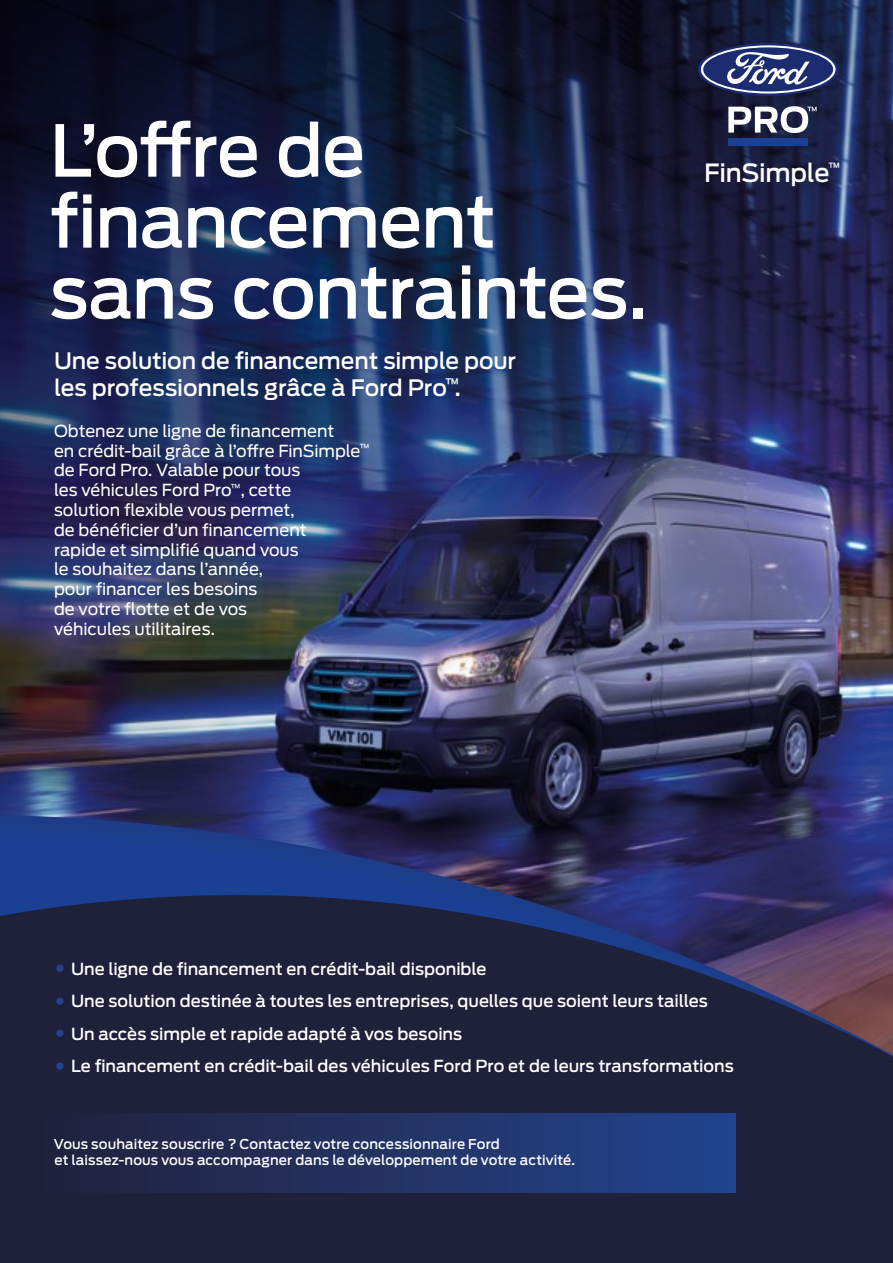
<style>
.page{position:relative;width:893px;height:1263px;background:#fff}
.page>*{position:absolute;margin:0;border:0;box-sizing:border-box;transform-origin:0 0}
.t1{font:500 70.95px/70.9px "Ford Antenna";letter-spacing:-.02em;color:#fff}
.t2{font:500 24.9px "Ford Antenna";letter-spacing:-.01em;color:#fff}
.t3{font:500 22.5px/27px "Ford Antenna";letter-spacing:-.005em;color:#fff}
.t4{font:16.5px/19.8px "Ford Antenna";color:#fff}
.t5{font:500 16.5px "Ford Antenna";color:#fff}
.t6{font:500 13.5px/16.2px "Ford Antenna";letter-spacing:.01em;color:#fff}
.s1{font-family:"Helvetica";font-weight:700;font-size:33px;color:#1f4490}
</style>
<div class="page">
<img style="left:0;top:0;width:893px;height:815px">
<svg style="left:0;top:815px;width:893px;height:448px;background:#23274a"></svg>
<svg style="left:698px;top:43px;width:140px;height:53px"></svg>
<svg style="left:701px;top:45px;width:134px;height:48px"></svg>
<svg style="left:728px;top:106px;width:89px;height:27px"></svg>
<div style="left:728px;top:139px;width:80px;height:7px;background:#194093"></div>
<div style="left:0;top:1114px;width:736px;height:78px;background:linear-gradient(to right,#211f36,#23448e)"></div>
<h1 class="t1" style="left:50px;top:107px;width:599px">L’offre de financement sans contraintes.</h1>
<h3 class="t3" style="left:54px;top:345px;width:464px">Une solution de financement simple pour les professionnels grâce à Ford Pro<sup>™</sup>.</h3>
<p class="t4" style="left:54px;top:419px;width:317px">Obtenez une ligne de financement<br>en crédit-bail grâce à l’offre FinSimple<sup>™ </sup>de Ford Pro. Valable pour tous<br>les véhicules Ford Pro<sup>™</sup>, cette<br>solution flexible vous permet,<br>de bénéficier d’un financement<br>rapide et simplifié quand vous<br>le souhaitez dans l’année,<br>pour financer les besoins<br>de votre flotte et de vos<br>véhicules utilitaires.</p>
<h2 class="t2" style="left:704px;top:151px;width:138px">FinSimple<sup>™</sup></h2>
<p class="t5" style="left:54px;top:954px;width:434px"><span class="s1">•</span> Une ligne de financement en crédit-bail disponible</p>
<p class="t5" style="left:54px;top:987px;width:655px"><span class="s1">•</span> Une solution destinée à toutes les entreprises, quelles que soient leurs tailles</p>
<p class="t5" style="left:54px;top:1019px;width:410px"><span class="s1">•</span> Un accès simple et rapide adapté à vos besoins</p>
<p class="t5" style="left:54px;top:1052px;width:681px"><span class="s1">•</span> Le financement en crédit-bail des véhicules Ford Pro et de leurs transformations</p>
<p class="t6" style="left:54px;top:1134px;width:523px">Vous souhaitez souscrire ? Contactez votre concessionnaire Ford<br>et laissez-nous vous accompagner dans le développement de votre activité.</p>
</div>
